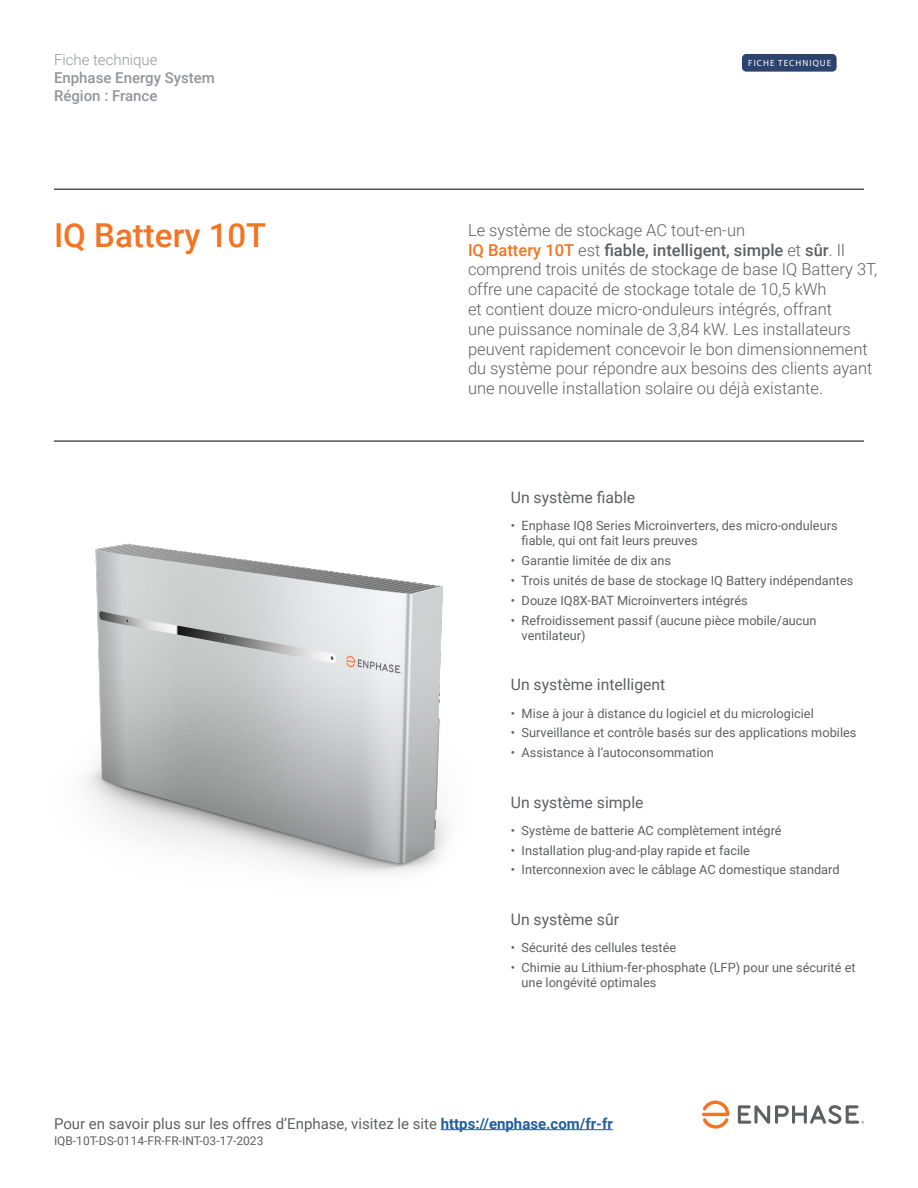
<style>
.page{position:relative;width:918px;height:1188px;background:#fff}
.page>*{position:absolute;margin:0;border:0;box-sizing:border-box;transform-origin:0 0}
.t1{font:500 33px "Roboto";color:#f47421}
.t2{font:300 16.5px/19.8px "Roboto";color:#5f6062}
.t3{font:15.75px "Roboto";color:#5f6062}
.t4{font:15px "Roboto";color:#5f6062}
.t5{font:500 15px/18px "Roboto";color:#939598}
.t6{font:300 15px "Roboto";color:#939598}
.t7{font:12.75px/15.3px "Roboto";color:#5f6062}
.t8{font:12px "Roboto";color:#5f6062}
.t9{font:9px "Myriad Pro";letter-spacing:.12em;color:#fff}
.s1{font-weight:500;color:#f47421}
.s2{font-weight:500}
.s3{font-weight:700;color:#215e9e}
</style>
<div class="page">
<svg style="left:702px;top:1101px;width:27px;height:28px"></svg>
<svg style="left:738px;top:1105px;width:126px;height:19px"></svg>
<hr style="left:54px;top:189px;width:810px;height:1px;background:#000">
<hr style="left:54px;top:441px;width:810px;height:1px;background:#000">
<hr style="left:441px;top:1129px;width:172px;height:1px;background:#215e9e">
<img style="left:86px;top:543px;width:361px;height:331px">
<div style="left:742px;top:54px;width:95px;height:18px;background:#2c436f;border-radius:4px"></div>
<p class="t6" style="left:54px;top:49px;width:105px">Fiche technique</p>
<p class="t5" style="left:54px;top:68px;width:162px">Enphase Energy System<br>Région : France</p>
<h1 class="t1" style="left:54px;top:213px;width:214px">IQ Battery 10T</h1>
<p class="t9" style="left:748px;top:58px;width:85px">FICHE TECHNIQUE</p>
<p class="t2" style="left:468px;top:219px;width:411px">Le système de stockage AC tout-en-un<br><span class="s1">IQ Battery 10T</span> est <span class="s2">fiable, intelligent, simple</span> et <span class="s2">sûr</span>. Il comprend trois unités de stockage de base IQ Battery 3T, offre une capacité de stockage totale de 10,5 kWh<br>et contient douze micro-onduleurs intégrés, offrant<br>une puissance nominale de 3,84 kW. Les installateurs peuvent rapidement concevoir le bon dimensionnement du système pour répondre aux besoins des clients ayant une nouvelle installation solaire ou déjà existante.</p>
<p class="t3" style="left:511px;top:486px;width:126px">Un système fiable</p>
<p class="t7" style="left:522px;top:517px;width:317px;text-indent:-11px">• Enphase IQ8 Series Microinverters, des micro-onduleurs fiable, qui ont fait leurs preuves</p>
<p class="t7" style="left:511px;top:553px;width:162px">• Garantie limitée de dix ans</p>
<p class="t7" style="left:511px;top:572px;width:344px">• Trois unités de base de stockage IQ Battery indépendantes</p>
<p class="t7" style="left:511px;top:592px;width:238px">• Douze IQ8X-BAT Microinverters intégrés</p>
<p class="t7" style="left:522px;top:612px;width:297px;text-indent:-11px">• Refroidissement passif (aucune pièce mobile/aucun ventilateur)</p>
<p class="t3" style="left:511px;top:674px;width:156px">Un système intelligent</p>
<p class="t7" style="left:511px;top:705px;width:304px">• Mise à jour à distance du logiciel et du micrologiciel</p>
<p class="t7" style="left:511px;top:725px;width:347px">• Surveillance et contrôle basés sur des applications mobiles</p>
<p class="t7" style="left:511px;top:745px;width:205px">• Assistance à l’autoconsommation</p>
<p class="t3" style="left:511px;top:791px;width:134px">Un système simple</p>
<p class="t7" style="left:511px;top:822px;width:272px">• Système de batterie AC complètement intégré</p>
<p class="t7" style="left:511px;top:842px;width:241px">• Installation plug-and-play rapide et facile</p>
<p class="t7" style="left:511px;top:862px;width:330px">• Interconnexion avec le câblage AC domestique standard</p>
<p class="t3" style="left:511px;top:908px;width:110px">Un système sûr</p>
<p class="t7" style="left:511px;top:940px;width:167px">• Sécurité des cellules testée</p>
<p class="t7" style="left:522px;top:959px;width:336px;text-indent:-11px">• Chimie au Lithium-fer-phosphate (LFP) pour une sécurité et une longévité optimales</p>
<p class="t4" style="left:54px;top:1113px;width:560px">Pour en savoir plus sur les offres d’Enphase, visitez le site <span class="s3">https://enphase.com/fr-fr</span></p>
<p class="t8" style="left:54px;top:1132px;width:211px">IQB-10T-DS-0114-FR-FR-INT-03-17-2023</p>
</div>
